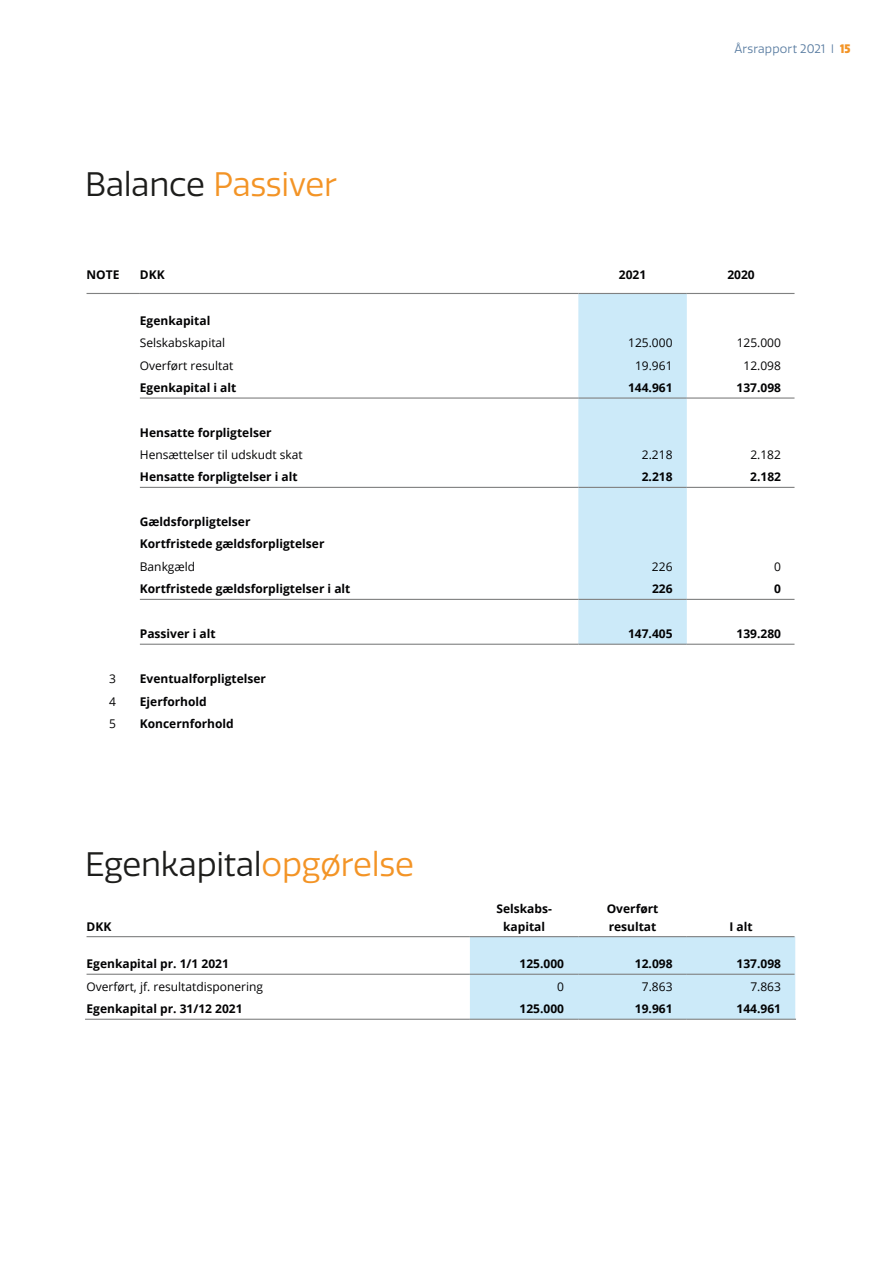
<style>
.page{position:relative;width:893px;height:1263px;background:#fff}
.page>*{position:absolute;margin:0;border:0;box-sizing:border-box;transform-origin:0 0}
.Overskrifter{font:33px "Quatro";letter-spacing:-.005em;color:#1d1d1b}
.Overskrifter-2{font:33px "Quatro";letter-spacing:-.01em;color:#f39426}
.Afsnit_niveau_4{font:700 12px/17.2px "Open Sans";color:#020203;text-align:center}
.Afsnit_niveau_4-2{font:12px "Open Sans";color:#020203}
.t1{font:12px "Quatro";letter-spacing:.015em;color:#597ca1}
.s1{color:#1d1d1b}
.s2{font-weight:900;color:#f39426}
.s3{color:#f39426}
</style>
<div class="page">
<div style="left:578px;top:294px;width:109px;height:350px;background:#cceaf9"></div>
<hr style="left:87px;top:293px;width:52px;height:1px;background:#808181">
<hr style="left:139px;top:293px;width:439px;height:1px;background:#808181">
<hr style="left:578px;top:293px;width:109px;height:1px;background:#808181">
<hr style="left:687px;top:293px;width:107px;height:1px;background:#808181">
<hr style="left:140px;top:397px;width:438px;height:2px;background:#808181">
<hr style="left:578px;top:397px;width:109px;height:2px;background:#808181">
<hr style="left:687px;top:397px;width:107px;height:2px;background:#808181">
<hr style="left:140px;top:487px;width:438px;height:1px;background:#808181">
<hr style="left:578px;top:487px;width:109px;height:1px;background:#808181">
<hr style="left:687px;top:487px;width:107px;height:1px;background:#808181">
<hr style="left:140px;top:599px;width:438px;height:1px;background:#808181">
<hr style="left:578px;top:599px;width:109px;height:1px;background:#808181">
<hr style="left:687px;top:599px;width:107px;height:1px;background:#808181">
<hr style="left:140px;top:644px;width:438px;height:1px;background:#808181">
<hr style="left:578px;top:644px;width:109px;height:1px;background:#808181">
<hr style="left:687px;top:644px;width:107px;height:1px;background:#808181">
<div style="left:470px;top:937px;width:325px;height:82px;background:#cceaf9"></div>
<hr style="left:87px;top:936px;width:383px;height:1px;background:#808181">
<hr style="left:470px;top:936px;width:108px;height:1px;background:#808181">
<hr style="left:578px;top:936px;width:109px;height:1px;background:#808181">
<hr style="left:687px;top:936px;width:107px;height:1px;background:#808181">
<hr style="left:87px;top:974px;width:383px;height:1px;background:#808181">
<hr style="left:470px;top:974px;width:108px;height:1px;background:#808181">
<hr style="left:578px;top:974px;width:109px;height:1px;background:#808181">
<hr style="left:687px;top:974px;width:107px;height:1px;background:#808181">
<hr style="left:85px;top:1019px;width:385px;height:1px;background:#808181">
<hr style="left:470px;top:1019px;width:108px;height:1px;background:#808181">
<hr style="left:578px;top:1019px;width:109px;height:1px;background:#808181">
<hr style="left:687px;top:1019px;width:109px;height:1px;background:#808181">
<p class="Overskrifter-2" style="left:85px;top:165px;width:253px"><span class="s1">Balance</span> Passiver</p>
<p class="t1" style="left:734px;top:42px;width:118px">Årsrapport 2021 I <span class="s2">15</span></p>
<p class="Afsnit_niveau_4" style="left:87px;top:266px;width:34px">NOTE</p>
<p class="Afsnit_niveau_4" style="left:140px;top:266px;width:26px">DKK</p>
<p class="Afsnit_niveau_4" style="left:619px;top:266px;width:29px">2021</p>
<p class="Afsnit_niveau_4" style="left:727px;top:266px;width:29px">2020</p>
<p class="Afsnit_niveau_4" style="left:140px;top:312px;width:72px">Egenkapital</p>
<p class="Afsnit_niveau_4-2" style="left:140px;top:335px;width:87px">Selskabskapital</p>
<p class="Afsnit_niveau_4-2" style="left:628px;top:335px;width:46px">125.000</p>
<p class="Afsnit_niveau_4-2" style="left:737px;top:335px;width:46px">125.000</p>
<p class="Afsnit_niveau_4-2" style="left:140px;top:357px;width:95px">Overført resultat</p>
<p class="Afsnit_niveau_4-2" style="left:635px;top:357px;width:39px">19.961</p>
<p class="Afsnit_niveau_4-2" style="left:743px;top:357px;width:39px">12.098</p>
<p class="Afsnit_niveau_4" style="left:140px;top:379px;width:98px">Egenkapital i alt</p>
<p class="Afsnit_niveau_4" style="left:628px;top:379px;width:46px">144.961</p>
<p class="Afsnit_niveau_4" style="left:736px;top:379px;width:46px">137.098</p>
<p class="Afsnit_niveau_4" style="left:140px;top:423px;width:133px">Hensatte forpligtelser</p>
<p class="Afsnit_niveau_4-2" style="left:140px;top:446px;width:164px">Hensættelser til udskudt skat</p>
<p class="Afsnit_niveau_4-2" style="left:642px;top:446px;width:32px">2.218</p>
<p class="Afsnit_niveau_4-2" style="left:750px;top:446px;width:32px">2.182</p>
<p class="Afsnit_niveau_4" style="left:140px;top:468px;width:159px">Hensatte forpligtelser i alt</p>
<p class="Afsnit_niveau_4" style="left:642px;top:468px;width:32px">2.218</p>
<p class="Afsnit_niveau_4" style="left:750px;top:468px;width:32px">2.182</p>
<p class="Afsnit_niveau_4" style="left:140px;top:513px;width:112px">Gældsforpligtelser</p>
<p class="Afsnit_niveau_4" style="left:140px;top:535px;width:186px">Kortfristede gældsforpligtelser</p>
<p class="Afsnit_niveau_4-2" style="left:140px;top:558px;width:57px">Bankgæld</p>
<p class="Afsnit_niveau_4-2" style="left:652px;top:558px;width:22px">226</p>
<p class="Afsnit_niveau_4-2" style="left:774px;top:558px;width:8px">0</p>
<p class="Afsnit_niveau_4" style="left:140px;top:580px;width:212px">Kortfristede gældsforpligtelser i alt</p>
<p class="Afsnit_niveau_4" style="left:652px;top:580px;width:22px">226</p>
<p class="Afsnit_niveau_4" style="left:774px;top:580px;width:8px">0</p>
<p class="Afsnit_niveau_4" style="left:140px;top:625px;width:77px">Passiver i alt</p>
<p class="Afsnit_niveau_4" style="left:628px;top:625px;width:46px">147.405</p>
<p class="Afsnit_niveau_4" style="left:736px;top:625px;width:46px">139.280</p>
<p class="Afsnit_niveau_4-2" style="left:109px;top:670px;width:8px">3</p>
<p class="Afsnit_niveau_4" style="left:140px;top:670px;width:128px">Eventualforpligtelser</p>
<p class="Afsnit_niveau_4-2" style="left:109px;top:693px;width:8px">4</p>
<p class="Afsnit_niveau_4" style="left:140px;top:692px;width:69px">Ejerforhold</p>
<p class="Afsnit_niveau_4-2" style="left:109px;top:715px;width:8px">5</p>
<p class="Afsnit_niveau_4" style="left:140px;top:715px;width:95px">Koncernforhold</p>
<p class="Overskrifter" style="left:85px;top:845px;width:331px">Egenkapital<span class="s3">opgørelse</span></p>
<p class="Afsnit_niveau_4" style="left:87px;top:917px;width:26px">DKK</p>
<p class="Afsnit_niveau_4" style="left:496px;top:900px;width:57px">Selskabs&shy;kapital</p>
<p class="Afsnit_niveau_4" style="left:607px;top:900px;width:53px;text-align:left">Overført resultat</p>
<p class="Afsnit_niveau_4" style="left:729px;top:917px;width:25px">I alt</p>
<p class="Afsnit_niveau_4" style="left:87px;top:955px;width:144px">Egenkapital pr. 1/1 2021</p>
<p class="Afsnit_niveau_4" style="left:520px;top:955px;width:46px">125.000</p>
<p class="Afsnit_niveau_4" style="left:635px;top:955px;width:39px">12.098</p>
<p class="Afsnit_niveau_4" style="left:736px;top:955px;width:46px">137.098</p>
<p class="Afsnit_niveau_4-2" style="left:87px;top:978px;width:178px">Overført, jf. resultatdisponering</p>
<p class="Afsnit_niveau_4-2" style="left:557px;top:978px;width:8px">0</p>
<p class="Afsnit_niveau_4-2" style="left:642px;top:978px;width:32px">7.863</p>
<p class="Afsnit_niveau_4-2" style="left:750px;top:978px;width:32px">7.863</p>
<p class="Afsnit_niveau_4" style="left:87px;top:1000px;width:158px">Egenkapital pr. 31/12 2021</p>
<p class="Afsnit_niveau_4" style="left:520px;top:1000px;width:46px">125.000</p>
<p class="Afsnit_niveau_4" style="left:635px;top:1000px;width:39px">19.961</p>
<p class="Afsnit_niveau_4" style="left:736px;top:1000px;width:46px">144.961</p>
</div>
